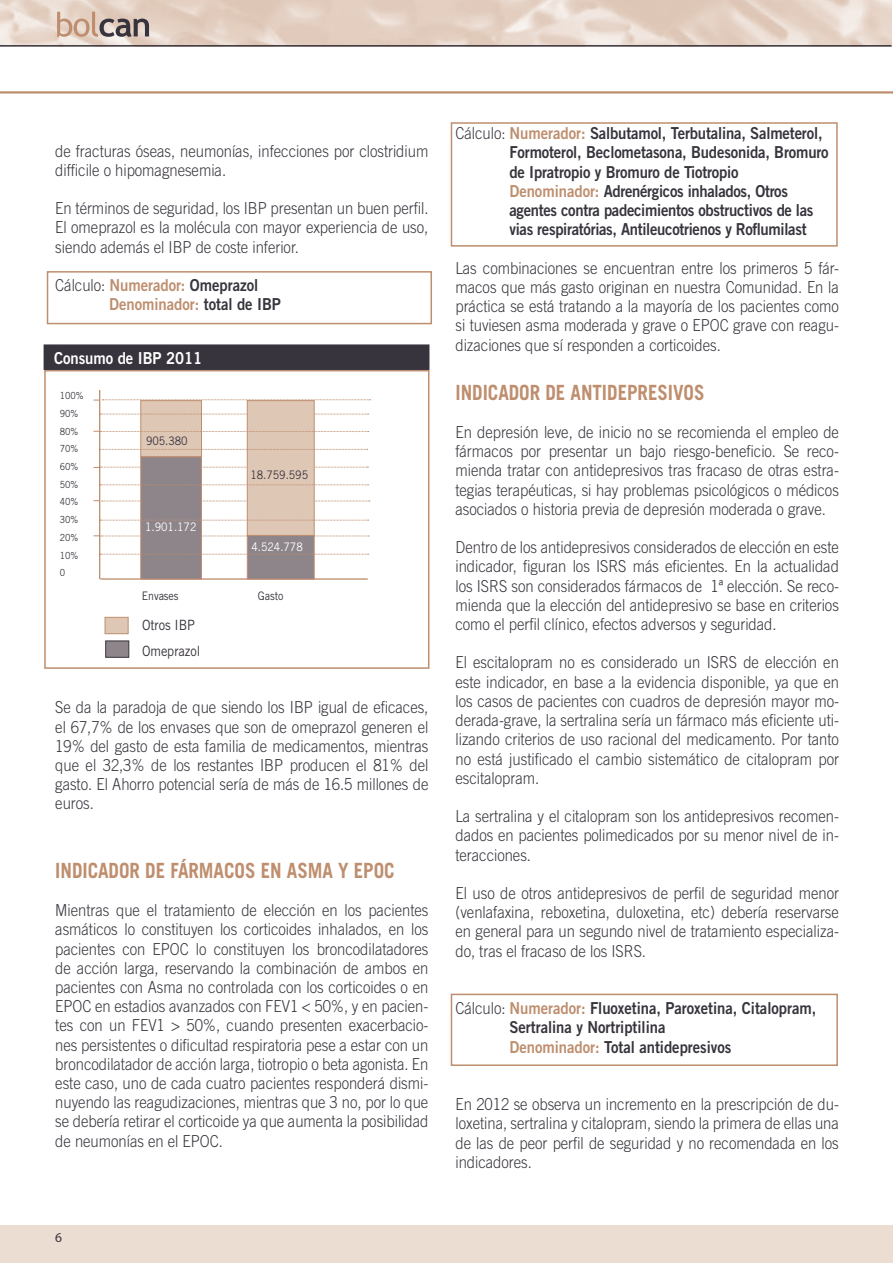
<style>
.page{position:relative;width:893px;height:1263px;background:#fff}
.page>*{position:absolute;margin:0;border:0;box-sizing:border-box;transform-origin:0 0}
.t1{font:700 21px "Trade Gothic LT Std";color:#be8e6e;scale:.9 1}
.t2{font:300 16.5px/19.2px "Trade Gothic LT Std";color:#38343d;text-align:justify;scale:.9 1}
.t3{font:16.5px/19.2px "Trade Gothic LT Std Bd 2";letter-spacing:-.01em;color:#38343d;scale:.9 1}
.t4{font:16.5px/19.2px "Trade Gothic LT Std Bd 2";color:#be8e6e;scale:.9 1}
.t5{font:16.5px "Trade Gothic LT Std Bd 2";color:#fff;scale:.9 1}
.t6{font:14.1px "Trade Gothic LT Std";letter-spacing:-.005em;color:#38343d;scale:.9 1}
.t7{font:13.5px "Myriad Pro";color:#38343d}
.t8{font:11.7px "Trade Gothic LT Std";letter-spacing:-.005em;color:#38343d;scale:.9 1}
.t9{font:11.7px "Trade Gothic LT Std";letter-spacing:-.005em;color:#fff;scale:.9 1}
.t10{font:9.75px/17.7px "Trade Gothic LT Std";letter-spacing:-.005em;color:#38343d;scale:.9 1}
.s1{font-family:"Trade Gothic LT Std";font-weight:300;color:#38343d}
.s2{color:#38343d}
.s3{font-family:"Trade Gothic LT Std";font-weight:300}
.s4{color:#be8e6e}
</style>
<div class="page">
<img style="left:0;top:0;width:891px;height:45px">
<div style="left:0;top:1225px;width:893px;height:38px;background:#ecddd3"></div>
<hr style="left:0;top:45px;width:891px;height:2px;background:#38343d">
<svg style="left:57px;top:12px;width:92px;height:25px;background:#bba79b"></svg>
<hr style="left:0;top:91px;width:893px;height:3px;background:#be8e6e">
<div style="left:141px;top:401px;width:61px;height:56px;background:#dfc7b6;border:1px solid #be8e6e"></div>
<hr style="left:100px;top:578px;width:268px;height:2px;background:#be8e6e">
<hr style="left:99px;top:390px;width:1px;height:189px;background:#be8e6e">
<svg style="left:100px;top:414px;width:269px;height:1px"></svg>
<div style="left:141px;top:457px;width:61px;height:122px;background:#8e858b;border:1px solid #be8e6e"></div>
<svg style="left:94px;top:535px;width:275px;height:2px"></svg>
<svg style="left:94px;top:500px;width:276px;height:2px"></svg>
<svg style="left:94px;top:467px;width:274px;height:1px"></svg>
<svg style="left:94px;top:399px;width:277px;height:2px"></svg>
<div style="left:247px;top:401px;width:67px;height:135px;background:#dfc7b6;border:1px solid #be8e6e"></div>
<div style="left:247px;top:535px;width:67px;height:44px;background:#8e858b;border:1px solid #be8e6e"></div>
<div style="left:105px;top:617px;width:23px;height:17px;background:#dfc7b6;border:1px solid #be8e6e"></div>
<div style="left:106px;top:641px;width:23px;height:16px;background:#8e858b;border:1px solid #38343d"></div>
<div style="left:44px;top:370px;width:385px;height:299px;border:2px solid #be8e6e"></div>
<svg style="left:93px;top:431px;width:276px;height:1px"></svg>
<svg style="left:100px;top:449px;width:268px;height:1px"></svg>
<svg style="left:100px;top:484px;width:269px;height:1px"></svg>
<svg style="left:100px;top:520px;width:269px;height:1px"></svg>
<svg style="left:100px;top:554px;width:269px;height:1px"></svg>
<div style="left:47px;top:271px;width:385px;height:53px;border:2px solid #be8e6e"></div>
<div style="left:44px;top:344px;width:385px;height:26px;background:#38343d;border:2px solid #38343d"></div>
<div style="left:451px;top:994px;width:387px;height:72px;border:2px solid #be8e6e"></div>
<div style="left:451px;top:122px;width:387px;height:125px;border:2px solid #be8e6e"></div>
<p class="t2" style="left:55px;top:141px;width:416px">de fracturas óseas, neumonías, infecciones por clostridium difficile o hipomagnesemia.</p>
<p class="t2" style="left:55px;top:198px;width:416px">En términos de seguridad, los IBP presentan un buen perfil.<br>El omeprazol es la molécula con mayor experiencia de uso, siendo además el IBP de coste inferior.</p>
<p class="t4" style="left:109px;top:275px;width:192px;text-indent:-54px"><span class="s1">Cálculo:</span> Numerador: <span class="s2">Omeprazol<br></span>Denominador: <span class="s2">total de IBP</span></p>
<p class="t5" style="left:54px;top:348px;width:166px">Consumo de IBP 2011</p>
<p class="t10" style="left:60px;top:387px;width:28px">100%<br>90%<br>80%<br>70%<br>60%<br>50%<br>40%<br>30%<br>20%<br>10%<br>0</p>
<p class="t8" style="left:146px;top:433px;width:48px">905.380</p>
<p class="t9" style="left:145px;top:520px;width:59px">1.901.172</p>
<p class="t8" style="left:250px;top:468px;width:66px">18.759.595</p>
<p class="t9" style="left:252px;top:539px;width:59px">4.524.778</p>
<p class="t8" style="left:142px;top:588px;width:42px">Envases</p>
<p class="t8" style="left:258px;top:589px;width:30px">Gasto</p>
<p class="t6" style="left:142px;top:616px;width:60px">Otros IBP</p>
<p class="t6" style="left:142px;top:642px;width:66px">Omeprazol</p>
<p class="t2" style="left:55px;top:698px;width:416px">Se da la paradoja de que siendo los IBP igual de eficaces, el 67,7% de los envases que son de omeprazol generen el 19% del gasto de esta familia de medicamentos, mientras que el 32,3% de los restantes IBP producen el 81% del gasto. El Ahorro potencial sería de más de 16.5 millones de euros.</p>
<p class="t1" style="left:55px;top:857px;width:379px">INDICADOR DE FÁRMACOS EN ASMA Y EPOC</p>
<p class="t2" style="left:55px;top:900px;width:416px">Mientras que el tratamiento de elección en los pacientes asmáticos lo constituyen los corticoides inhalados, en los pacientes con EPOC lo constituyen los broncodilatadores de acción larga, reservando la combinación de ambos en pacientes con Asma no controlada con los corticoides o en EPOC en estadios avanzados con FEV1 &lt; 50%, y en pacien&shy;tes con un FEV1 &gt; 50%, cuando presenten exacerbacio&shy;nes persistentes o dificultad respiratoria pese a estar con un broncodilatador de acción larga, tiotropio o beta agonista. En este caso, uno de cada cuatro pacientes responderá dismi&shy;nuyendo las reagudizaciones, mientras que 3 no, por lo que se debería retirar el corticoide ya que aumenta la posibilidad de neumonías en el EPOC.</p>
<p class="t7" style="left:55px;top:1229px;width:8px">6</p>
<p class="t3" style="left:509px;top:123px;width:356px;text-indent:-54px"><span class="s3">Cálculo:</span> <span class="s4">Numerador:</span> Salbutamol, Terbutalina, Salmeterol, Formoterol, Beclometasona, Budesonida, Bromuro de Ipratropio y Bromuro de Tiotropio <span class="s4">Denominador:</span> Adrenérgicos inhalados, Otros agentes contra padecimientos obstructivos de las vias respiratórias, Antileucotrienos y Roflumilast</p>
<p class="t2" style="left:455px;top:258px;width:428px">Las combinaciones se encuentran entre los primeros 5 fár&shy;macos que más gasto originan en nuestra Comunidad. En la práctica se está tratando a la mayoría de los pacientes como si tuviesen asma moderada y grave o EPOC grave con reagu&shy;dizaciones que sí responden a corticoides.</p>
<p class="t1" style="left:455px;top:379px;width:278px">INDICADOR DE ANTIDEPRESIVOS</p>
<p class="t2" style="left:455px;top:422px;width:428px">En depresión leve, de inicio no se recomienda el empleo de fármacos por presentar un bajo riesgo-beneficio. Se reco&shy;mienda tratar con antidepresivos tras fracaso de otras estra&shy;tegias terapéuticas, si hay problemas psicológicos o médicos asociados o historia previa de depresión moderada o grave.</p>
<p class="t2" style="left:455px;top:537px;width:428px">Dentro de los antidepresivos considerados de elección en este indicador, figuran los ISRS más eficientes. En la actualidad los ISRS son considerados fármacos de 1ª elección. Se reco&shy;mienda que la elección del antidepresivo se base en criterios como el perfil clínico, efectos adversos y seguridad.</p>
<p class="t2" style="left:455px;top:653px;width:428px">El escitalopram no es considerado un ISRS de elección en este indicador, en base a la evidencia disponible, ya que en los casos de pacientes con cuadros de depresión mayor mo&shy;derada-grave, la sertralina sería un fármaco más eficiente uti&shy;lizando criterios de uso racional del medicamento. Por tanto no está justificado el cambio sistemático de citalopram por escitalopram.</p>
<p class="t2" style="left:455px;top:806px;width:428px">La sertralina y el citalopram son los antidepresivos recomen&shy;dados en pacientes polimedicados por su menor nivel de in&shy;teracciones.</p>
<p class="t2" style="left:455px;top:883px;width:428px">El uso de otros antidepresivos de perfil de seguridad menor (venlafaxina, reboxetina, duloxetina, etc) debería reservarse en general para un segundo nivel de tratamiento especializa&shy;do, tras el fracaso de los ISRS.</p>
<p class="t3" style="left:509px;top:998px;width:342px;text-indent:-54px"><span class="s3">Cálculo:</span> <span class="s4">Numerador:</span> Fluoxetina, Paroxetina, Citalopram,<br>Sertralina y Nortriptilina<br><span class="s4">Denominador:</span> Total antidepresivos</p>
<p class="t2" style="left:455px;top:1094px;width:428px">En 2012 se observa un incremento en la prescripción de du&shy;loxetina, sertralina y citalopram, siendo la primera de ellas una de las de peor perfil de seguridad y no recomendada en los indicadores.</p>
</div>
